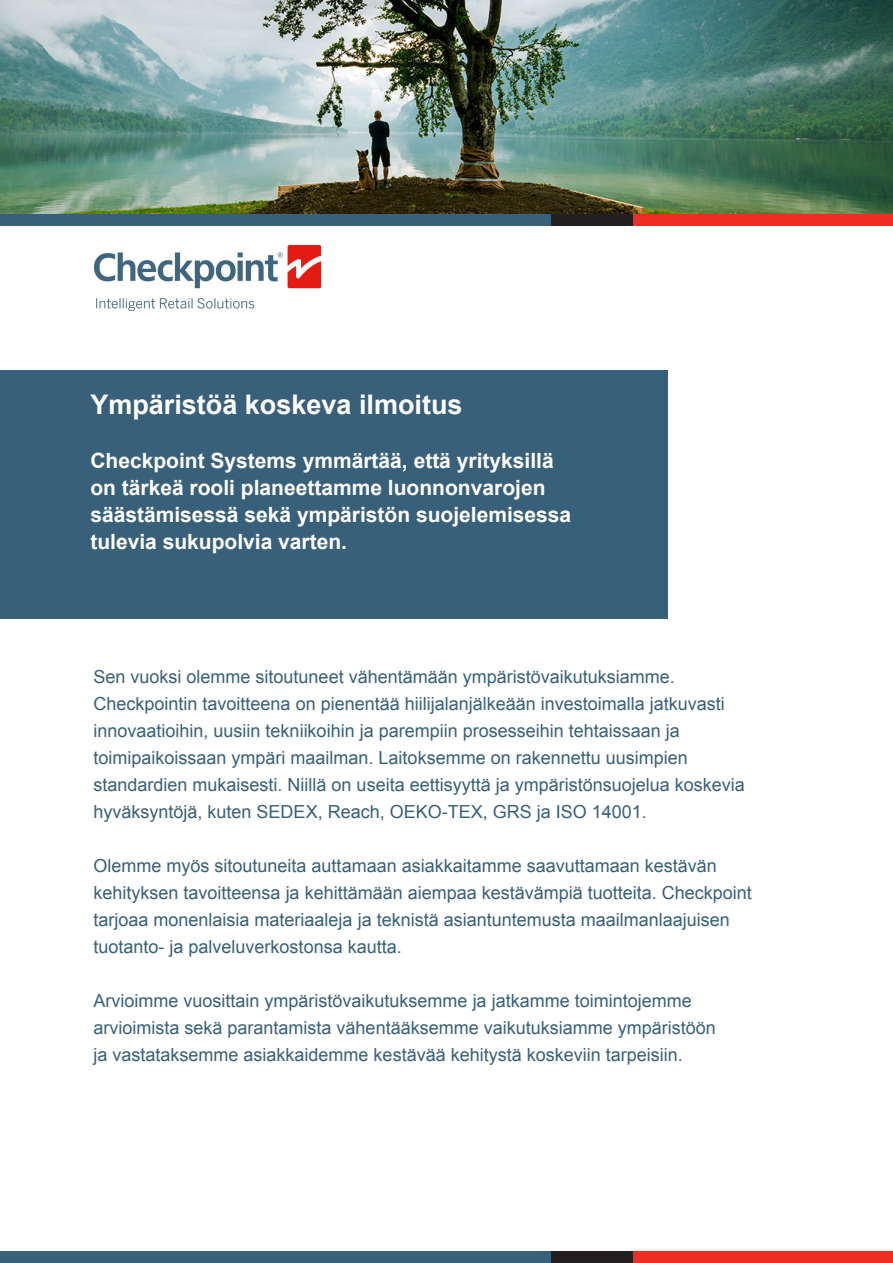
<style>
.page{position:relative;width:893px;height:1263px;background:#fff}
.page>*{position:absolute;margin:0;border:0;box-sizing:border-box;transform-origin:0 0}
.t1{font:700 27px "Arial";color:#fff}
.t2{font:700 21px/27px "Arial";color:#fff}
.t3{font:18px/27px "Arial";color:#38607a}
</style>
<div class="page">
<img style="left:0;top:0;width:893px;height:215px">
<div style="left:0;top:215px;width:552px;height:11px;background:#38607a"></div>
<div style="left:551px;top:215px;width:84px;height:11px;background:#231f20"></div>
<div style="left:634px;top:215px;width:259px;height:11px;background:#ee2e22"></div>
<div style="left:0;top:370px;width:668px;height:249px;background:#38607a"></div>
<img style="left:95px;top:246px;width:226px;height:64px">
<div style="left:0;top:1251px;width:552px;height:12px;background:#38607a"></div>
<div style="left:551px;top:1251px;width:84px;height:12px;background:#231f20"></div>
<div style="left:634px;top:1251px;width:259px;height:12px;background:#ee2e22"></div>
<p class="t1" style="left:90px;top:389px;width:374px">Ympäristöä koskeva ilmoitus</p>
<p class="t2" style="left:90px;top:447px;width:482px">Checkpoint Systems ymmärtää, että yrityksillä on tärkeä rooli planeettamme luonnonvarojen säästämisessä sekä ympäristön suojelemisessa tulevia sukupolvia varten.</p>
<p class="t3" style="left:94px;top:663px;width:583px">Sen vuoksi olemme sitoutuneet vähentämään ympäristövaikutuksiamme.</p>
<p class="t3" style="left:94px;top:690px;width:633px">Checkpointin tavoitteena on pienentää hiilijalanjälkeään investoimalla jatkuvasti</p>
<p class="t3" style="left:94px;top:717px;width:588px">innovaatioihin, uusiin tekniikoihin ja parempiin prosesseihin tehtaissaan ja</p>
<p class="t3" style="left:94px;top:744px;width:596px">toimipaikoissaan ympäri maailman. Laitoksemme on rakennettu uusimpien</p>
<p class="t3" style="left:94px;top:771px;width:653px">standardien mukaisesti. Niillä on useita eettisyyttä ja ympäristönsuojelua koskevia hyväksyntöjä, kuten SEDEX, Reach, OEKO-TEX, GRS ja ISO 14001.</p>
<p class="t3" style="left:94px;top:852px;width:625px">Olemme myös sitoutuneita auttamaan asiakkaitamme saavuttamaan kestävän</p>
<p class="t3" style="left:94px;top:879px;width:660px">kehityksen tavoitteensa ja kehittämään aiempaa kestävämpiä tuotteita. Checkpoint</p>
<p class="t3" style="left:94px;top:906px;width:638px">tarjoaa monenlaisia materiaaleja ja teknistä asiantuntemusta maailmanlaajuisen</p>
<p class="t3" style="left:94px;top:933px;width:310px">tuotanto- ja palveluverkostonsa kautta.</p>
<p class="t3" style="left:94px;top:987px;width:600px">Arvioimme vuosittain ympäristövaikutuksemme ja jatkamme toimintojemme</p>
<p class="t3" style="left:94px;top:1014px;width:624px">arvioimista sekä parantamista vähentääksemme vaikutuksiamme ympäristöön</p>
<p class="t3" style="left:94px;top:1041px;width:591px">ja vastataksemme asiakkaidemme kestävää kehitystä koskeviin tarpeisiin.</p>
</div>
